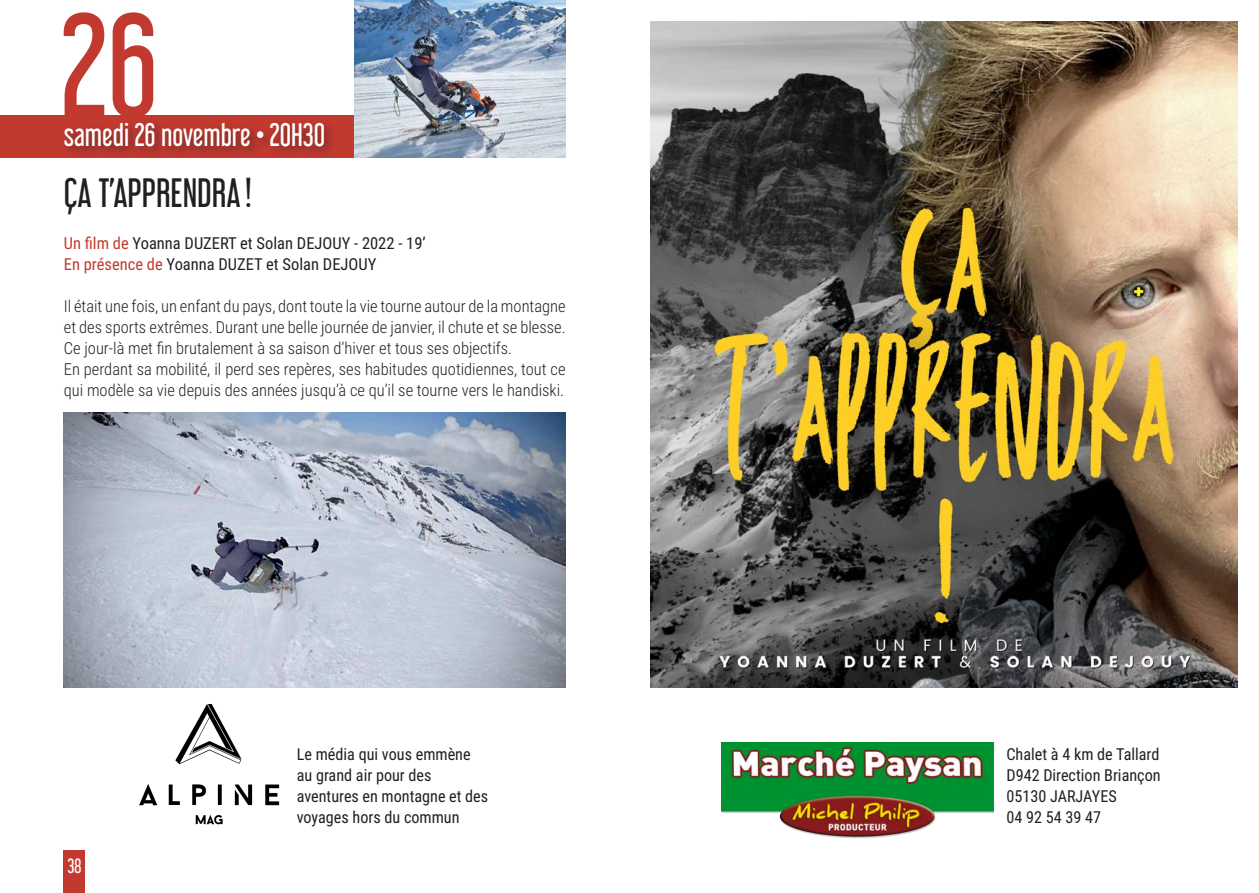
<style>
.page{position:relative;width:1259px;height:893px;background:#fff}
.page>*{position:absolute;margin:0;border:0;box-sizing:border-box;transform-origin:0 0}
.t1{font:130.5px "Libel Suit Rg";color:#c2392f}
.t2{font:36px "Libel Suit Rg";color:#231f20}
.t3{font:28.5px "Libel Suit Rg";color:#fff}
.t4{font:18px "Libel Suit Rg";color:#fff}
.texte_courant{font:300 16.5px/21px "Roboto Condensed";color:#231f20;text-align:justify}
.texte_courant-2{font:16.5px/21px "Roboto Condensed";color:#231f20}
.s1{color:#c2392f}
</style>
<div class="page">
<div style="left:0;top:115px;width:354px;height:42px;background:#c2392f"></div>
<div style="left:61px;top:119px;width:275px;height:39px;background:#231f20;opacity:.5"></div>
<img style="left:651px;top:21px;width:586px;height:667px">
<div style="left:64px;top:850px;width:21px;height:43px;background:#c2392f"></div>
<img style="left:354px;top:0;width:212px;height:157px">
<img style="left:64px;top:412px;width:502px;height:276px">
<img style="left:139px;top:704px;width:141px;height:121px">
<img style="left:721px;top:742px;width:272px;height:97px">
<p class="t1" style="left:60px;top:-41px;width:100px">26</p>
<p class="t3" style="left:64px;top:111px;width:263px">samedi 26 novembre • 20H30</p>
<p class="t2" style="left:64px;top:164px;width:189px">ÇA T’APPRENDRA!</p>
<p class="texte_courant-2" style="left:64px;top:232px;width:363px"><span class="s1">Un film de</span> Yoanna DUZERT et Solan DEJOUY - 2022 - 19’</p>
<p class="texte_courant-2" style="left:64px;top:253px;width:314px"><span class="s1">En présence de</span> Yoanna DUZET et Solan DEJOUY</p>
<p class="texte_courant" style="left:64px;top:295px;width:503px">Il était une fois, un enfant du pays, dont toute la vie tourne autour de la montagne et des sports extrêmes. Durant une belle journée de janvier, il chute et se blesse.<br>Ce jour-là met fin brutalement à sa saison d’hiver et tous ses objectifs.</p>
<p class="texte_courant" style="left:64px;top:358px;width:503px">En perdant sa mobilité, il perd ses repères, ses habitudes quotidiennes, tout ce qui modèle sa vie depuis des années jusqu’à ce qu’il se tourne vers le handiski.</p>
<p class="t4" style="left:67px;top:851px;width:15px">38</p>
<p class="texte_courant-2" style="left:297px;top:743px;width:193px">Le média qui vous emmène au grand air pour des aventures en montagne et des voyages hors du commun</p>
<p class="texte_courant-2" style="left:1006px;top:743px;width:154px">Chalet à 4 km de Tallard</p>
<p class="texte_courant-2" style="left:1006px;top:764px;width:156px">D942 Direction Briançon</p>
<p class="texte_courant-2" style="left:1006px;top:785px;width:112px">05130 JARJAYES</p>
<p class="texte_courant-2" style="left:1006px;top:806px;width:96px">04 92 54 39 47</p>
</div>
